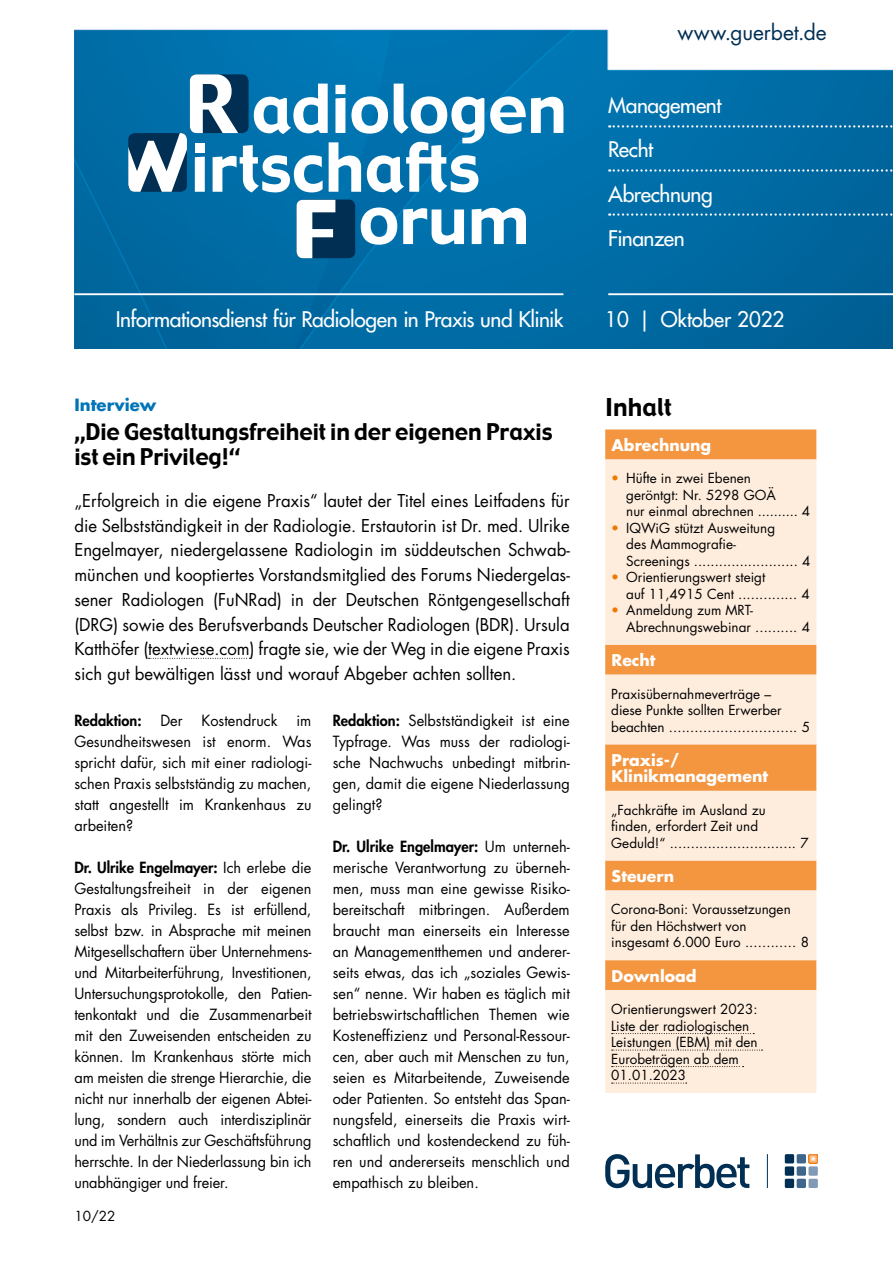
<style>
.page{position:relative;width:893px;height:1263px;background:#fff}
.page>*{position:absolute;margin:0;border:0;box-sizing:border-box;transform-origin:0 0}
.t1{font:24px "Gadget";color:#000}
.t2{font:22.5px/25.5px "Gadget";color:#000}
.t3{font:500 21px/44.1px "Futura Std";letter-spacing:-.02em;color:#fff}
.t4{font:21px "Futura Std";letter-spacing:-.005em;color:#002f53}
.t5{font:500 21px "Futura Std";color:#fff}
.t6{font:17.25px/24.8px "Futura Std";color:#000;text-align:justify}
.t7{font:700 16.5px "Futura Std";color:#0074b7}
.t8{font:700 15.75px/16.5px "Futura Std";color:#fff}
.t9{font:15px/21px "Futura Std";color:#000;text-align:justify}
.t10{font:800 15px "Futura Std";color:#000}
.t11{font:13.5px/16.5px "Futura Std";color:#000}
.s1{font-weight:800}
.s2{color:#ef7900}
</style>
<div class="page">
<img style="left:74px;top:30px;width:819px;height:318px">
<div style="left:297px;top:200px;width:58px;height:58px;background:#002f53;border-radius:7px"></div>
<svg style="left:297px;top:200px;width:38px;height:58px"></svg>
<svg style="left:361px;top:207px;width:165px;height:38px"></svg>
<svg style="left:128px;top:74px;width:435px;height:119px"></svg>
<hr style="left:74px;top:293px;width:489px;height:2px;background:#fff">
<hr style="left:608px;top:293px;width:285px;height:2px;background:#fff">
<svg style="left:609px;top:125px;width:284px;height:3px"></svg>
<svg style="left:609px;top:169px;width:284px;height:3px"></svg>
<svg style="left:609px;top:213px;width:284px;height:3px"></svg>
<svg style="left:605px;top:1154px;width:144px;height:34px"></svg>
<hr style="left:767px;top:1154px;width:1px;height:34px;background:#002f53">
<div style="left:785px;top:1154px;width:9px;height:9px;background:#002f53;border-radius:2px"></div>
<div style="left:797px;top:1154px;width:9px;height:9px;background:#3f678b;border-radius:2px"></div>
<div style="left:785px;top:1166px;width:9px;height:10px;background:#002f53;border-radius:2px"></div>
<div style="left:797px;top:1166px;width:9px;height:10px;background:#3f678b;border-radius:2px"></div>
<div style="left:808px;top:1166px;width:10px;height:10px;background:#839ab6;border-radius:2px"></div>
<div style="left:785px;top:1179px;width:9px;height:9px;background:#002f53;border-radius:2px"></div>
<div style="left:797px;top:1179px;width:9px;height:9px;background:#3f678b;border-radius:2px"></div>
<div style="left:808px;top:1179px;width:10px;height:9px;background:#839ab6;border-radius:2px"></div>
<svg style="left:809px;top:1154px;width:8px;height:9px"></svg>
<div style="left:810px;top:1155px;width:6px;height:7px;background:#f6a75e"></div>
<svg style="left:810px;top:1156px;width:6px;height:6px"></svg>
<div style="left:605px;top:429px;width:211px;height:30px;background:#f4953f"></div>
<svg style="left:605px;top:459px;width:211px;height:634px;background:#fbdabb"></svg>
<svg style="left:612px;top:1033px;width:142px;height:1px"></svg>
<svg style="left:612px;top:1050px;width:150px;height:1px"></svg>
<svg style="left:612px;top:1066px;width:132px;height:1px"></svg>
<svg style="left:612px;top:1083px;width:75px;height:1px"></svg>
<svg style="left:149px;top:658px;width:101px;height:1px"></svg>
<h3 class="t3" style="left:116px;top:298px;width:449px">Informationsdienst für Radiologen in Praxis und Klinik</h3>
<p class="t7" style="left:74px;top:394px;width:83px">Interview</p>
<h2 class="t2" style="left:74px;top:420px;width:480px">„Die Gestaltungsfreiheit in der eigenen Praxis ist ein Privileg!“</h2>
<p class="t6" style="left:74px;top:488px;width:497px">„Erfolgreich in die eigene Praxis“ lautet der Titel eines Leitfadens für die Selbstständigkeit in der Radiologie. Erstautorin ist Dr. med. Ulrike Engelmayer, niedergelassene Radiologin im süddeutschen Schwab&shy;münchen und kooptiertes Vorstandsmitglied des Forums Niedergelas&shy;sener Radiologen (FuNRad) in der Deutschen Röntgengesellschaft (DRG) sowie des Berufsverbands Deutscher Radiologen (BDR). Ursula Katthöfer (textwiese.com) fragte sie, wie der Weg in die eigene Praxis sich gut bewältigen lässt und worauf Abgeber achten sollten.</p>
<p class="t10" style="left:74px;top:711px;width:69px">Redaktion:</p>
<p class="t9" style="left:160px;top:710px;width:24px">Der</p>
<p class="t9" style="left:202px;top:710px;width:78px">Kostendruck</p>
<p class="t9" style="left:333px;top:710px;width:239px"><span class="s1">Redaktion:</span> Selbstständigkeit ist eine Typfrage. Was muss der radiologi&shy;sche Nachwuchs unbedingt mitbrin&shy;gen, damit die eigene Niederlassung gelingt?</p>
<p class="t9" style="left:333px;top:836px;width:239px"><span class="s1">Dr. Ulrike Engelmayer:</span> Um unterneh&shy;merische Verantwortung zu überneh&shy;men, muss man eine gewisse Risiko&shy;bereitschaft mitbringen. Außerdem braucht man einerseits ein Interesse an Managementthemen und anderer&shy;seits etwas, das ich „soziales Gewis&shy;sen“ nenne. Wir haben es täglich mit betriebswirtschaftlichen Themen wie Kosteneffizienz und Personal-Ressour&shy;cen, aber auch mit Menschen zu tun, seien es Mitarbeitende, Zuweisende oder Patienten. So entsteht das Span&shy;nungsfeld, einerseits die Praxis wirt&shy;schaftlich und kostendeckend zu füh&shy;ren und andererseits menschlich und empathisch zu bleiben.</p>
<p class="t9" style="left:74px;top:710px;width:239px;text-indent:222px">im Gesundheitswesen ist enorm. Was spricht dafür, sich mit einer radiologi&shy;schen Praxis selbstständig zu machen, statt angestellt im Krankenhaus zu arbeiten?</p>
<p class="t9" style="left:74px;top:857px;width:239px"><span class="s1">Dr. Ulrike Engelmayer:</span> Ich erlebe die Gestaltungsfreiheit in der eigenen Praxis als Privileg. Es ist erfüllend, selbst bzw. in Absprache mit meinen Mitgesellschaftern über Unternehmens&shy;und Mitarbeiterführung, Investitionen, Untersuchungsprotokolle, den Patien&shy;tenkontakt und die Zusammenarbeit mit den Zuweisenden entscheiden zu können. Im Krankenhaus störte mich am meisten die strenge Hierarchie, die nicht nur innerhalb der eigenen Abtei&shy;lung, sondern auch interdisziplinär und im Verhältnis zur Geschäftsführung herrschte. In der Niederlassung bin ich unabhängiger und freier.</p>
<p class="t11" style="left:74px;top:1208px;width:42px">10/22</p>
<h3 class="t4" style="left:677px;top:19px;width:151px">www.guerbet.de</h3>
<h3 class="t3" style="left:608px;top:84px;width:115px">Management<br>Recht<br>Abrechnung<br>Finanzen</h3>
<h3 class="t5" style="left:605px;top:306px;width:181px">10 | Oktober 2022</h3>
<h1 class="t1" style="left:605px;top:392px;width:68px">Inhalt</h1>
<p class="t8" style="left:612px;top:437px;width:101px">Abrechnung</p>
<p class="t11" style="left:626px;top:470px;width:185px;text-indent:-15px"><span class="s2">•</span> Hüfte in zwei Ebenen<br>geröntgt: Nr. 5298 GOÄ<br>nur einmal abrechnen .......... 4</p>
<p class="t11" style="left:626px;top:520px;width:186px;text-indent:-15px"><span class="s2">•</span> IQWiG stützt Ausweitung<br>des Mammografie-<br>Screenings ......................... 4</p>
<p class="t11" style="left:626px;top:569px;width:185px;text-indent:-15px"><span class="s2">•</span> Orientierungswert steigt<br>auf 11,4915 Cent .............. 4</p>
<p class="t11" style="left:626px;top:602px;width:185px;text-indent:-15px"><span class="s2">•</span> Anmeldung zum MRT-<br>Abrechnungswebinar .......... 4</p>
<p class="t8" style="left:612px;top:652px;width:46px">Recht</p>
<p class="t11" style="left:611px;top:685px;width:200px">Praxisübernahmeverträge –<br>diese Punkte sollten Erwerber beachten .............................. 5</p>
<p class="t8" style="left:612px;top:751px;width:158px">Praxis-/<br>Klinikmanagement</p>
<p class="t11" style="left:611px;top:802px;width:199px">„Fachkräfte im Ausland zu finden, erfordert Zeit und<br>Geduld!“ .............................. 7</p>
<p class="t8" style="left:612px;top:868px;width:64px">Steuern</p>
<p class="t11" style="left:611px;top:901px;width:199px">Corona-Boni: Voraussetzungen für den Höchstwert von<br>insgesamt 6.000 Euro ............ 8</p>
<p class="t8" style="left:612px;top:967px;width:87px">Download</p>
<p class="t11" style="left:611px;top:1001px;width:148px">Orientierungswert 2023:<br>Liste der radiologischen<br>Leistungen (EBM) mit den<br>Eurobeträgen ab dem<br>01.01.2023</p>
</div>
